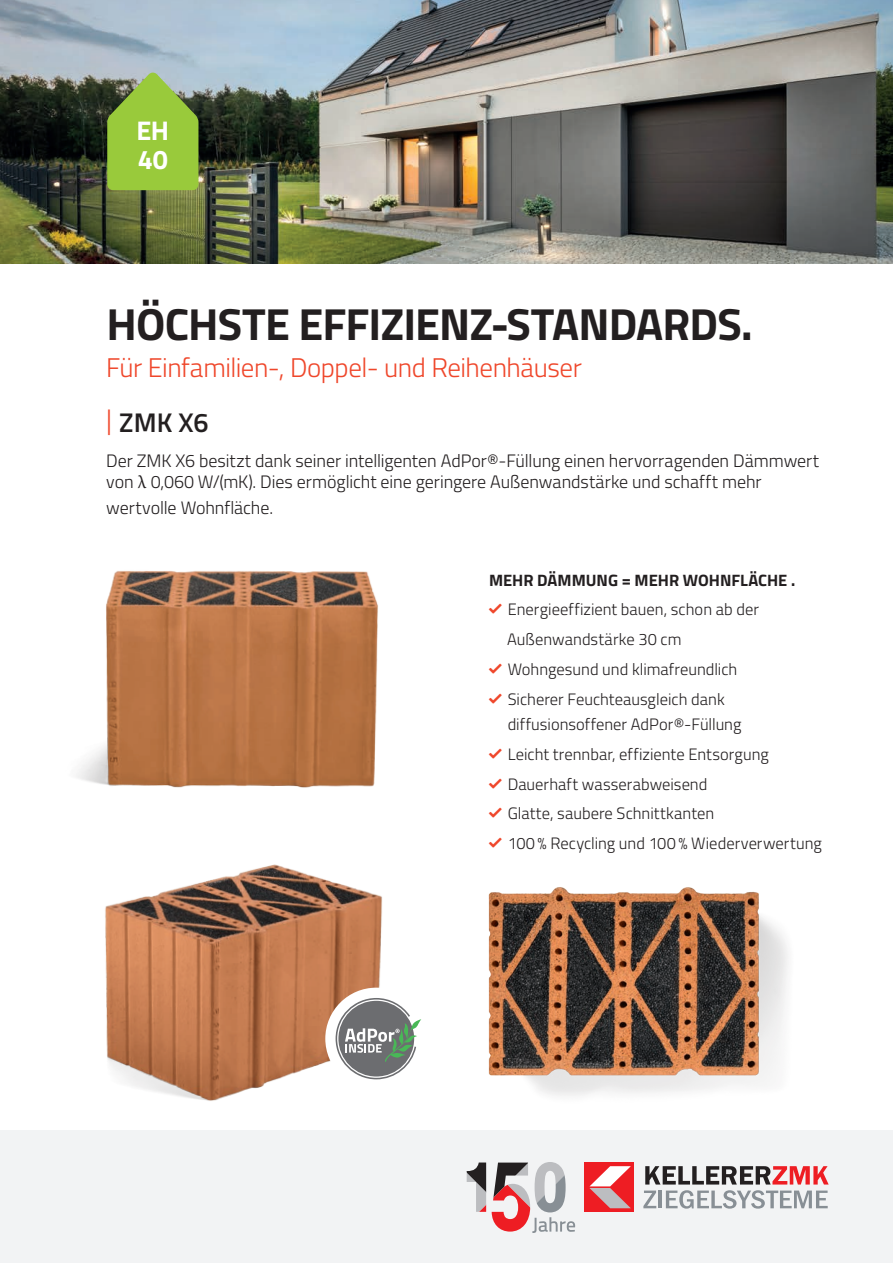
<style>
.page{position:relative;width:893px;height:1263px;background:#fff}
.page>*{position:absolute;margin:0;border:0;box-sizing:border-box;transform-origin:0 0}
.t1{font:700 45px "Titillium";letter-spacing:-.02em;color:#231f20}
.t2{font:300 27px "Titillium";letter-spacing:-.015em;color:#ef472b}
.t3{font:600 27px "Titillium";color:#231f20}
.t4{font:700 27px/28.2px "Titillium";color:#fff}
.t5{font:300 18px/21.6px "Titillium";letter-spacing:-.005em;color:#231f20}
.t6{font:300 16.5px/29.7px "Titillium";color:#231f20}
.t7{font:700 16.5px "Titillium";letter-spacing:-.005em;color:#231f20}
.s1{font-weight:300;color:#ef472b}
.s2{font-family:"Minion Pro";font-weight:400}
.s3{font-family:"ZMK Haken";font-weight:400;font-size:22.5px;color:#ef472b}
</style>
<div class="page">
<div style="left:0;top:1130px;width:893px;height:133px;background:#f2f3f4"></div>
<img style="left:0;top:0;width:893px;height:264px">
<img style="left:603px;top:887px;width:185px;height:206px">
<img style="left:105px;top:942px;width:498px;height:159px">
<img style="left:76px;top:570px;width:558px;height:372px">
<div style="left:585px;top:1162px;width:49px;height:50px;background:#ee1d23"></div>
<svg style="left:589px;top:1166px;width:42px;height:42px"></svg>
<svg style="left:645px;top:1166px;width:184px;height:18px"></svg>
<svg style="left:643px;top:1190px;width:13px;height:18px"></svg>
<hr style="left:658px;top:1190px;width:4px;height:18px;background:#888f95">
<svg style="left:666px;top:1190px;width:162px;height:18px"></svg>
<svg style="left:467px;top:1162px;width:108px;height:71px"></svg>
<svg style="left:325px;top:988px;width:96px;height:102px"></svg>
<svg style="left:106px;top:72px;width:93px;height:119px;background:#92bb49"></svg>
<h2 class="t4" style="left:136px;top:115px;width:34px">EH<br>40</h2>
<h1 class="t1" style="left:107px;top:290px;width:648px">HÖCHSTE EFFIZIENZ-STANDARDS.</h1>
<h2 class="t2" style="left:106px;top:348px;width:477px">Für Einfamilien-, Doppel- und Reihenhäuser</h2>
<h2 class="t3" style="left:106px;top:402px;width:104px"><span class="s1">|</span> ZMK X6</h2>
<p class="t5" style="left:106px;top:449px;width:714px">Der ZMK X6 besitzt dank seiner intelligenten AdPor®-Füllung einen hervorragenden Dämmwert von <span class="s2">λ</span> 0,060 W/(mK). Dies ermöglicht eine geringere Außenwandstärke und schafft mehr</p>
<p class="t5" style="left:106px;top:496px;width:168px">wertvolle Wohnfläche.</p>
<p class="t7" style="left:489px;top:567px;width:308px">MEHR DÄMMUNG = MEHR WOHNFLÄCHE .</p>
<p class="t6" style="left:489px;top:594px;width:271px"><span class="s3">a</span> Energieeffizient bauen, schon ab der</p>
<p class="t6" style="left:507px;top:624px;width:176px">Außenwandstärke 30 cm</p>
<p class="t6" style="left:489px;top:653px;width:250px"><span class="s3">a</span> Wohngesund und klimafreundlich</p>
<p class="t6" style="left:489px;top:683px;width:237px"><span class="s3">a</span> Sicherer Feuchteausgleich dank</p>
<p class="t6" style="left:489px;top:709px;width:334px;text-indent:19px">diffusionsoffener AdPor®-Füllung<br><span class="s3">a</span> Leicht trennbar, effiziente Entsorgung<br><span class="s3">a</span> Dauerhaft wasserabweisend<br><span class="s3">a</span> Glatte, saubere Schnittkanten<br><span class="s3">a</span> 100 % Recycling und 100 % Wiederverwertung</p>
</div>
